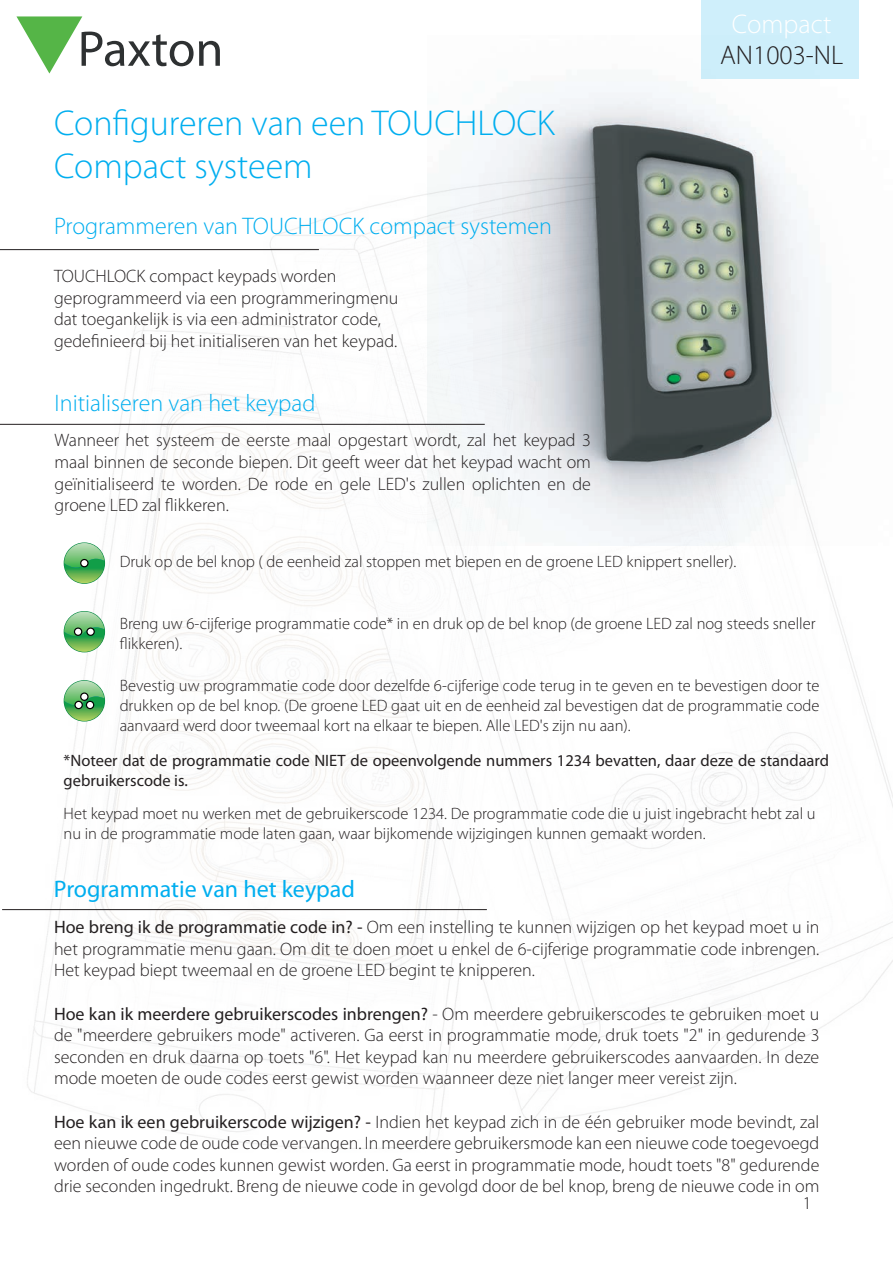
<style>
.page{position:relative;width:893px;height:1263px;background:#fff}
.page>*{position:absolute;margin:0;border:0;box-sizing:border-box;transform-origin:0 0}
.AN_Title{font:300 36px/43.2px "Myriad Pro";color:#00aeef}
.AN_Title-2{font:300 27px "Myriad Pro";color:#231f20}
.AN_Title-3{font:300 27px "Myriad Pro";color:#fff}
.Section_title{font:300 24px "Myriad Pro";color:#00aeef}
.Section_title-2{font:24px "Myriad Pro";color:#00aeef}
.Question_and_Answer{font:300 18px/21.6px "Myriad Pro";color:#231f20;text-align:justify}
.Text_-_12pt{font:300 18px/21.6px "Myriad Pro";color:#231f20}
.Text_-_9pt{font:300 16.5px/19.8px "Myriad Pro";color:#231f20}
.Text_-_12pt-2{font:300 16.5px/19.8px "Myriad Pro";color:#231f20}
.Text_-_8pt_center{font:16.5px/19.8px "Myriad Pro";color:#231f20}
.s1{font-weight:400}
</style>
<div class="page">
<img style="left:428px;top:35px;width:415px;height:510px">
<svg style="left:16px;top:16px;width:204px;height:58px"></svg>
<hr style="left:0;top:249px;width:319px;height:1px;background:#231f20">
<hr style="left:0;top:424px;width:485px;height:1px;background:#231f20">
<hr style="left:2px;top:909px;width:485px;height:1px;background:#231f20">
<div style="left:64px;top:542px;width:41px;height:42px;border:1px solid #0b8c44;border-radius:50%"></div>
<svg style="left:64px;top:543px;width:40px;height:40px"></svg>
<div style="left:81px;top:559px;width:7px;height:8px;background:#fff;border-radius:50%"></div>
<div style="left:80px;top:559px;width:9px;height:8px;border:1px solid #000;border-radius:50%"></div>
<div style="left:64px;top:611px;width:41px;height:41px;border:1px solid #0b8c44;border-radius:50%"></div>
<svg style="left:64px;top:612px;width:40px;height:40px"></svg>
<svg style="left:87px;top:628px;width:7px;height:7px"></svg>
<div style="left:86px;top:627px;width:9px;height:9px;border:1px solid #000;border-radius:50%"></div>
<div style="left:74px;top:628px;width:8px;height:7px;background:#fff;border-radius:50%"></div>
<div style="left:74px;top:627px;width:8px;height:9px;border:1px solid #000;border-radius:50%"></div>
<div style="left:64px;top:680px;width:41px;height:41px;border:1px solid #0b8c44;border-radius:50%"></div>
<svg style="left:64px;top:681px;width:40px;height:40px"></svg>
<svg style="left:81px;top:693px;width:7px;height:7px"></svg>
<div style="left:80px;top:692px;width:9px;height:9px;border:1px solid #000;border-radius:50%"></div>
<div style="left:75px;top:701px;width:7px;height:8px;background:#fff;border-radius:50%"></div>
<div style="left:74px;top:701px;width:9px;height:8px;border:1px solid #000;border-radius:50%"></div>
<div style="left:86px;top:701px;width:8px;height:8px;background:#fff;border-radius:50%"></div>
<div style="left:86px;top:701px;width:8px;height:8px;border:1px solid #000;border-radius:50%"></div>
<div style="left:702px;top:0;width:157px;height:79px;background:#cfeffb"></div>
<p class="AN_Title-3" style="left:732px;top:8px;width:101px">Compact</p>
<p class="AN_Title" style="left:54px;top:101px;width:502px">Configureren van een TOUCHLOCK<br>Compact systeem</p>
<p class="Section_title" style="left:54px;top:211px;width:500px">Programmeren van TOUCHLOCK compact systemen</p>
<p class="Text_-_12pt" style="left:54px;top:265px;width:346px">TOUCHLOCK compact keypads worden geprogrammeerd via een programmeringmenu dat toegankelijk is via een administrator code, gedefinieerd bij het initialiseren van het keypad.</p>
<p class="Section_title" style="left:55px;top:388px;width:262px">Initialiseren van het keypad</p>
<p class="Text_-_12pt" style="left:55px;top:429px;width:538px;text-align:justify">Wanneer het systeem de eerste maal opgestart wordt, zal het keypad 3 maal binnen de seconde biepen. Dit geeft weer dat het keypad wacht om geïnitialiseerd te worden. De rode en gele LED's zullen oplichten en de groene LED zal flikkeren.</p>
<p class="AN_Title-2" style="left:720px;top:39px;width:125px">AN1003-NL</p>
<p class="Text_-_9pt" style="left:120px;top:552px;width:618px">Druk op de bel knop ( de eenheid zal stoppen met biepen en de groene LED knippert sneller).</p>
<p class="Text_-_9pt" style="left:120px;top:614px;width:697px">Breng uw 6-cijferige programmatie code* in en druk op de bel knop (de groene LED zal nog steeds sneller flikkeren).</p>
<p class="Text_-_9pt" style="left:120px;top:675px;width:701px;text-align:justify">Bevestig uw programmatie code door dezelfde 6-cijferige code terug in te geven en te bevestigen door te drukken op de bel knop. (De groene LED gaat uit en de eenheid zal bevestigen dat de programmatie code aanvaard werd door tweemaal kort na elkaar te biepen. Alle LED's zijn nu aan).</p>
<p class="Text_-_8pt_center" style="left:64px;top:751px;width:767px">*Noteer dat de programmatie code NIET de opeenvolgende nummers 1234 bevatten, daar deze de standaard gebruikerscode is.</p>
<p class="Text_-_12pt-2" style="left:64px;top:803px;width:753px">Het keypad moet nu werken met de gebruikerscode 1234. De programmatie code die u juist ingebracht hebt zal u nu in de programmatie mode laten gaan, waar bijkomende wijzigingen kunnen gemaakt worden.</p>
<p class="Section_title-2" style="left:54px;top:874px;width:303px">Programmatie van het keypad</p>
<p class="Question_and_Answer" style="left:54px;top:916px;width:767px"><span class="s1">Hoe breng ik de programmatie code in? -</span> Om een instelling te kunnen wijzigen op het keypad moet u in het programmatie menu gaan. Om dit te doen moet u enkel de 6-cijferige programmatie code inbrengen.<br>Het keypad biept tweemaal en de groene LED begint te knipperen.</p>
<p class="Question_and_Answer" style="left:54px;top:1002px;width:767px"><span class="s1">Hoe kan ik meerdere gebruikerscodes inbrengen?</span> - Om meerdere gebruikerscodes te gebruiken moet u de "meerdere gebruikers mode" activeren. Ga eerst in programmatie mode, druk toets "2" in gedurende 3 seconden en druk daarna op toets "6". Het keypad kan nu meerdere gebruikerscodes aanvaarden. In deze mode moeten de oude codes eerst gewist worden waanneer deze niet langer meer vereist zijn.</p>
<p class="Question_and_Answer" style="left:54px;top:1110px;width:767px"><span class="s1">Hoe kan ik een gebruikerscode wijzigen? -</span> Indien het keypad zich in de één gebruiker mode bevindt, zal een nieuwe code de oude code vervangen. In meerdere gebruikersmode kan een nieuwe code toegevoegd worden of oude codes kunnen gewist worden. Ga eerst in programmatie mode, houdt toets "8" gedurende drie seconden ingedrukt. Breng de nieuwe code in gevolgd door de bel knop, breng de nieuwe code in om</p>
<p class="Question_and_Answer" style="left:803px;top:1192px;width:10px">1</p>
</div>
